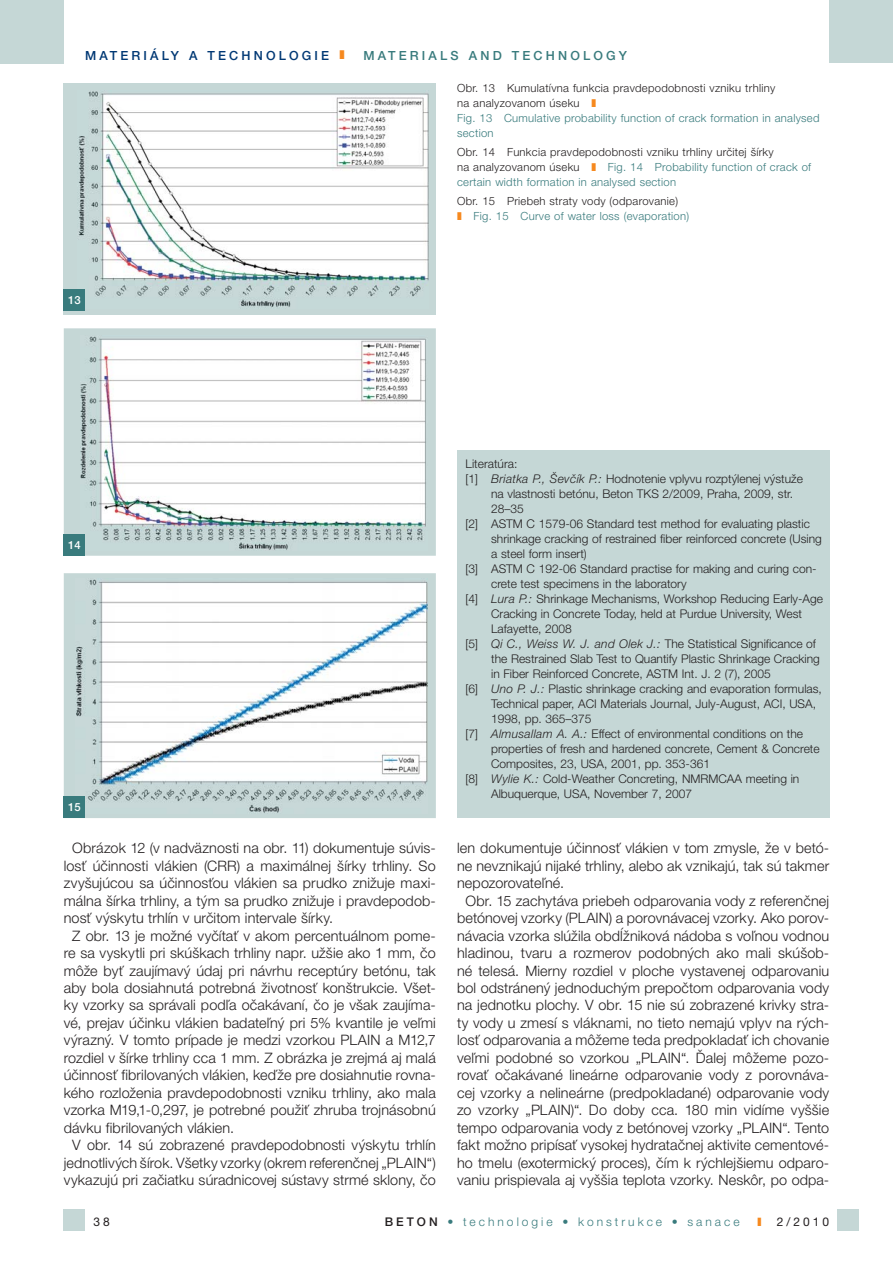
<style>
.page{position:relative;width:893px;height:1263px;background:#fff}
.page>*{position:absolute;margin:0;border:0;box-sizing:border-box;transform-origin:0 0}
.t1{font:300 14.4px "Helvetica Neue LT Pro";letter-spacing:.01em;color:#231f20}
.t2{font:500 12.6px "Helvetica Neue LT Pro";letter-spacing:.25em;color:#003874}
.t3{font:500 12.6px "Helvetica Neue LT Pro";letter-spacing:.25em;color:#397b7d}
.t4{font:300 12px "Helvetica Neue LT Pro";color:#231f20}
.t5{font:300 12px "Helvetica Neue LT Pro";letter-spacing:.25em;color:#397b7d}
.t6{font:12px "Helvetica Neue LT Pro";letter-spacing:.25em;color:#231f20}
.t7{font:300 11.25px/15px "Helvetica Neue LT Pro";letter-spacing:.025em;color:#231f20}
.t8{font:500 11.25px "Helvetica Neue LT Pro";color:#fff}
.s1{color:#f6891f}
.s2{color:#397b7d}
.s3{font-style:italic}
.s4{font-weight:500;color:#231f20}
</style>
<div class="page">
<div style="left:64px;top:1210px;width:21px;height:21px;background:#c5d7d6"></div>
<div style="left:838px;top:1210px;width:21px;height:21px;background:#c5d7d6"></div>
<div style="left:829px;top:0;width:64px;height:63px;background:#c5d7d6"></div>
<div style="left:0;top:0;width:64px;height:64px;background:#c5d7d6"></div>
<div style="left:64px;top:573px;width:372px;height:245px;background:#c5d7d6"></div>
<img style="left:75px;top:579px;width:352px;height:234px">
<div style="left:457px;top:451px;width:372px;height:367px;background:#c5d7d6"></div>
<div style="left:64px;top:83px;width:372px;height:232px;background:#c5d7d6"></div>
<img style="left:78px;top:91px;width:351px;height:217px">
<svg style="left:64px;top:328px;width:372px;height:228px;fill:#c5d7d6"></svg>
<img style="left:80px;top:336px;width:347px;height:214px">
<div style="left:64px;top:797px;width:21px;height:21px;background:#397b7d"></div>
<div style="left:64px;top:534px;width:21px;height:22px;background:#397b7d"></div>
<div style="left:64px;top:290px;width:21px;height:21px;background:#397b7d"></div>
<p class="t2" style="left:85px;top:51px;width:261px">MATERIÁLY A TECHNOLOGIE <span class="s1">❚</span></p>
<p class="t3" style="left:363px;top:51px;width:265px">MATERIALS AND TECHNOLOGY</p>
<p class="t8" style="left:68px;top:296px;width:14px">13</p>
<p class="t7" style="left:457px;top:81px;width:364px">Obr. 13 Kumulatívna funkcia pravdepodobnosti vzniku trhliny<br>na analyzovanom úseku <span class="s1">❚<br></span><span class="s2">Fig. 13 Cumulative probability function of crack formation in analysed section</span></p>
<p class="t7" style="left:457px;top:146px;width:356px">Obr. 14 Funkcia pravdepodobnosti vzniku trhliny určitej šírky<br>na analyzovanom úseku <span class="s1">❚</span> <span class="s2">Fig. 14 Probability function of crack of certain width formation in analysed section</span></p>
<p class="t7" style="left:457px;top:195px;width:234px">Obr. 15 Priebeh straty vody (odparovanie)<br><span class="s1">❚</span> <span class="s2">Fig. 15 Curve of water loss (evaporation)</span></p>
<p class="t8" style="left:68px;top:541px;width:14px">14</p>
<p class="t8" style="left:68px;top:803px;width:14px">15</p>
<p class="t1" style="left:72px;top:843px;width:365px">Obrázok 12 (v nadväznosti na obr. 11) dokumentuje súvis-</p>
<p class="t1" style="left:64px;top:860px;width:374px">losť účinnosti vlákien (CRR) a maximálnej šírky trhliny. So</p>
<p class="t1" style="left:64px;top:878px;width:374px">zvyšujúcou sa účinnosťou vlákien sa prudko znižuje maxi-</p>
<p class="t1" style="left:64px;top:895px;width:374px">málna šírka trhliny, a tým sa prudko znižuje i pravdepodob-</p>
<p class="t1" style="left:64px;top:913px;width:271px">nosť výskytu trhlín v určitom intervale šírky.</p>
<p class="t1" style="left:72px;top:930px;width:365px">Z obr. 13 je možné vyčítať v akom percentuálnom pome-</p>
<p class="t1" style="left:64px;top:948px;width:374px">re sa vyskytli pri skúškach trhliny napr. užšie ako 1 mm, čo</p>
<p class="t1" style="left:64px;top:965px;width:374px">môže byť zaujímavý údaj pri návrhu receptúry betónu, tak</p>
<p class="t1" style="left:64px;top:983px;width:374px">aby bola dosiahnutá potrebná životnosť konštrukcie. Všet-</p>
<p class="t1" style="left:64px;top:1000px;width:374px">ky vzorky sa správali podľa očakávaní, čo je však zaujíma-</p>
<p class="t1" style="left:64px;top:1018px;width:374px">vé, prejav účinku vlákien badateľný pri 5% kvantile je veľmi</p>
<p class="t1" style="left:64px;top:1035px;width:374px">výrazný. V tomto prípade je medzi vzorkou PLAIN a M12,7</p>
<p class="t1" style="left:64px;top:1053px;width:374px">rozdiel v šírke trhliny cca 1 mm. Z obrázka je zrejmá aj malá</p>
<p class="t1" style="left:64px;top:1070px;width:374px">účinnosť fibrilovaných vlákien, keďže pre dosiahnutie rovna-</p>
<p class="t1" style="left:64px;top:1088px;width:374px">kého rozloženia pravdepodobnosti vzniku trhliny, ako mala</p>
<p class="t1" style="left:64px;top:1105px;width:374px">vzorka M19,1-0,297, je potrebné použiť zhruba trojnásobnú</p>
<p class="t1" style="left:64px;top:1123px;width:172px">dávku fibrilovaných vlákien.</p>
<p class="t1" style="left:72px;top:1140px;width:365px">V obr. 14 sú zobrazené pravdepodobnosti výskytu trhlín</p>
<p class="t1" style="left:64px;top:1158px;width:374px">jednotlivých šírok. Všetky vzorky (okrem referenčnej „PLAIN“)</p>
<p class="t1" style="left:64px;top:1175px;width:374px">vykazujú pri začiatku súradnicovej sústavy strmé sklony, čo</p>
<p class="t4" style="left:466px;top:459px;width:53px">Literatúra:</p>
<p class="t4" style="left:466px;top:474px;width:339px">[1] <span class="s3">Briatka P., Ševčík P.:</span> Hodnotenie vplyvu rozptýlenej výstuže</p>
<p class="t4" style="left:491px;top:489px;width:304px">na vlastnosti betónu, Beton TKS 2/2009, Praha, 2009, str.</p>
<p class="t4" style="left:491px;top:504px;width:34px">28–35</p>
<p class="t4" style="left:466px;top:519px;width:346px">[2] ASTM C 1579-06 Standard test method for evaluating plastic</p>
<p class="t4" style="left:491px;top:534px;width:332px">shrinkage cracking of restrained fiber reinforced concrete (Using</p>
<p class="t4" style="left:491px;top:549px;width:97px">a steel form insert)</p>
<p class="t4" style="left:466px;top:564px;width:353px">[3] ASTM C 192-06 Standard practise for making and curing con-</p>
<p class="t4" style="left:491px;top:579px;width:197px">crete test specimens in the laboratory</p>
<p class="t4" style="left:466px;top:594px;width:359px">[4] <span class="s3">Lura P.:</span> Shrinkage Mechanisms, Workshop Reducing Early-Age</p>
<p class="t4" style="left:491px;top:609px;width:313px">Cracking in Concrete Today, held at Purdue University, West</p>
<p class="t4" style="left:491px;top:624px;width:82px">Lafayette, 2008</p>
<p class="t4" style="left:466px;top:639px;width:352px">[5] <span class="s3">Qi C., Weiss W. J. and Olek J.:</span> The Statistical Significance of</p>
<p class="t4" style="left:491px;top:654px;width:330px">the Restrained Slab Test to Quantify Plastic Shrinkage Cracking</p>
<p class="t4" style="left:491px;top:669px;width:281px">in Fiber Reinforced Concrete, ASTM Int. J. 2 (7), 2005</p>
<p class="t4" style="left:466px;top:684px;width:358px">[6] <span class="s3">Uno P. J.:</span> Plastic shrinkage cracking and evaporation formulas,</p>
<p class="t4" style="left:491px;top:699px;width:326px">Technical paper, ACI Materials Journal, July-August, ACI, USA,</p>
<p class="t4" style="left:491px;top:714px;width:102px">1998, pp. 365–375</p>
<p class="t4" style="left:466px;top:729px;width:339px">[7] <span class="s3">Almusallam A. A.:</span> Effect of environmental conditions on the</p>
<p class="t4" style="left:491px;top:744px;width:330px">properties of fresh and hardened concrete, Cement &amp; Concrete</p>
<p class="t4" style="left:491px;top:759px;width:220px">Composites, 23, USA, 2001, pp. 353-361</p>
<p class="t4" style="left:466px;top:774px;width:335px">[8] <span class="s3">Wylie K.:</span> Cold-Weather Concreting, NMRMCAA meeting in</p>
<p class="t4" style="left:491px;top:789px;width:202px">Albuquerque, USA, November 7, 2007</p>
<p class="t1" style="left:457px;top:843px;width:374px">len dokumentuje účinnosť vlákien v tom zmysle, že v betó-</p>
<p class="t1" style="left:457px;top:860px;width:374px">ne nevznikajú nijaké trhliny, alebo ak vznikajú, tak sú takmer</p>
<p class="t1" style="left:457px;top:878px;width:109px">nepozorovateľné.</p>
<p class="t1" style="left:466px;top:895px;width:365px">Obr. 15 zachytáva priebeh odparovania vody z referenčnej</p>
<p class="t1" style="left:457px;top:913px;width:374px">betónovej vzorky (PLAIN) a porovnávacej vzorky. Ako porov-</p>
<p class="t1" style="left:457px;top:930px;width:374px">návacia vzorka slúžila obdĺžniková nádoba s voľnou vodnou</p>
<p class="t1" style="left:457px;top:948px;width:374px">hladinou, tvaru a rozmerov podobných ako mali skúšob-</p>
<p class="t1" style="left:457px;top:965px;width:374px">né telesá. Mierny rozdiel v ploche vystavenej odparovaniu</p>
<p class="t1" style="left:457px;top:983px;width:374px">bol odstránený jednoduchým prepočtom odparovania vody</p>
<p class="t1" style="left:457px;top:1000px;width:374px">na jednotku plochy. V obr. 15 nie sú zobrazené krivky stra-</p>
<p class="t1" style="left:457px;top:1018px;width:374px">ty vody u zmesí s vláknami, no tieto nemajú vplyv na rých-</p>
<p class="t1" style="left:457px;top:1035px;width:374px">losť odparovania a môžeme teda predpokladať ich chovanie</p>
<p class="t1" style="left:457px;top:1053px;width:374px">veľmi podobné so vzorkou „PLAIN“. Ďalej môžeme pozo-</p>
<p class="t1" style="left:457px;top:1070px;width:374px">rovať očakávané lineárne odparovanie vody z porovnáva-</p>
<p class="t1" style="left:457px;top:1088px;width:374px">cej vzorky a nelineárne (predpokladané) odparovanie vody</p>
<p class="t1" style="left:457px;top:1105px;width:373px">zo vzorky „PLAIN)“. Do doby cca. 180 min vidíme vyššie</p>
<p class="t1" style="left:457px;top:1123px;width:374px">tempo odparovania vody z betónovej vzorky „PLAIN“. Tento</p>
<p class="t1" style="left:457px;top:1140px;width:374px">fakt možno pripísať vysokej hydratačnej aktivite cementové-</p>
<p class="t1" style="left:457px;top:1158px;width:374px">ho tmelu (exotermický proces), čím k rýchlejšiemu odparo-</p>
<p class="t1" style="left:457px;top:1175px;width:374px">vaniu prispievala aj vyššia teplota vzorky. Neskôr, po odpa-</p>
<p class="t6" style="left:94px;top:1217px;width:18px">38</p>
<p class="t5" style="left:385px;top:1217px;width:356px"><span class="s4">BETON</span> • technologie • konstrukce • sanace</p>
<p class="t6" style="left:777px;top:1217px;width:54px">2/2010</p>
</div>
